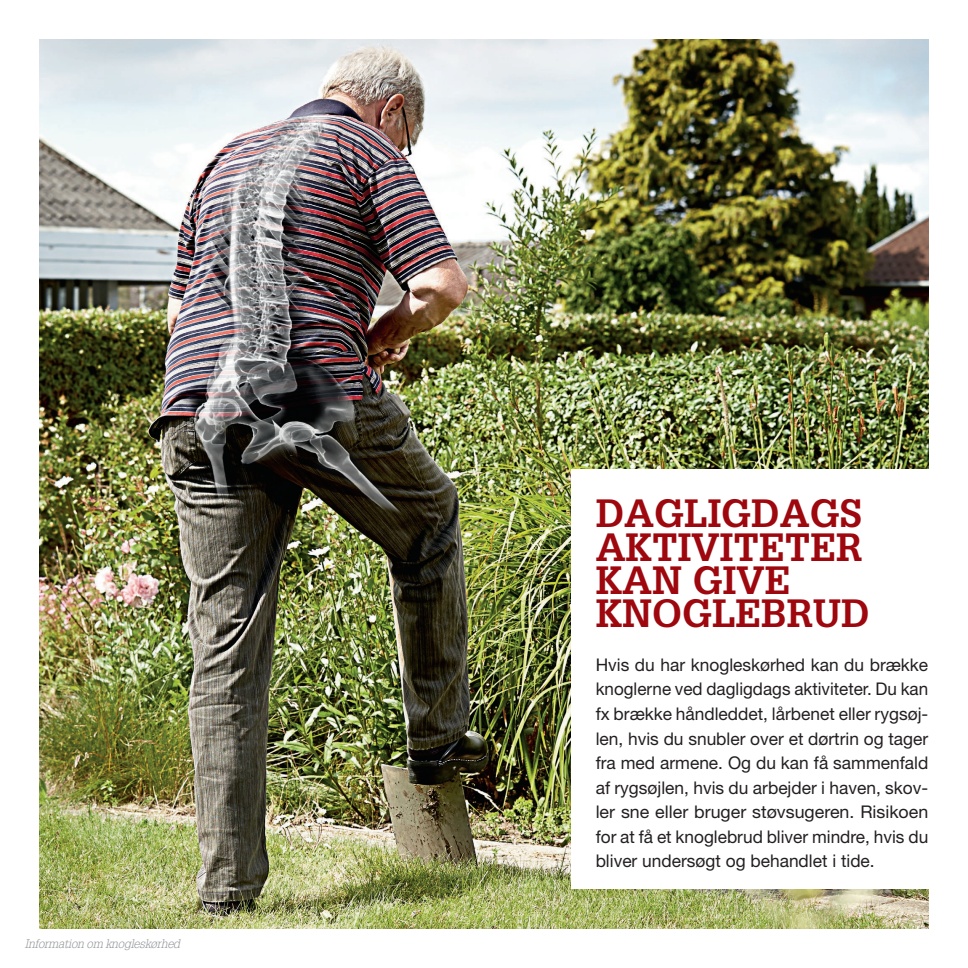
<style>
.page{position:relative;width:968px;height:968px;background:#fff}
.page>*{position:absolute;margin:0;border:0;box-sizing:border-box;transform-origin:0 0}
.t1{font:700 38.5px/33.2px "Glypha";color:#9d070d}
.t2{font:17.5px/24.5px "Helvetica Neue";color:#231f20;text-align:justify}
.t3{font:italic 300 12.25px "Glypha";letter-spacing:-.015em;color:#939598}
</style>
<div class="page">
<img style="left:40px;top:40px;width:888px;height:888px">
<div style="left:570px;top:469px;width:375px;height:419px;background:#fff"></div>
<p class="t3" style="left:25px;top:936px;width:157px">Information om knogleskørhed</p>
<h1 class="t1" style="left:595px;top:496px;width:275px">DAGLIGDAGS<br>AKTIVITETER<br>KAN GIVE<br>KNOGLEBRUD</h1>
<p class="t2" style="left:595px;top:652px;width:334px">Hvis du har knogleskørhed kan du brække knoglerne ved dagligdags aktiviteter. Du kan fx brække håndleddet, lårbenet eller rygsøj&shy;len, hvis du snubler over et dørtrin og tager fra med armene. Og du kan få sammenfald af rygsøjlen, hvis du arbejder i haven, skov&shy;ler sne eller bruger støvsugeren. Risikoen for at få et knoglebrud bliver mindre, hvis du bliver undersøgt og behandlet i tide.</p>
</div>
